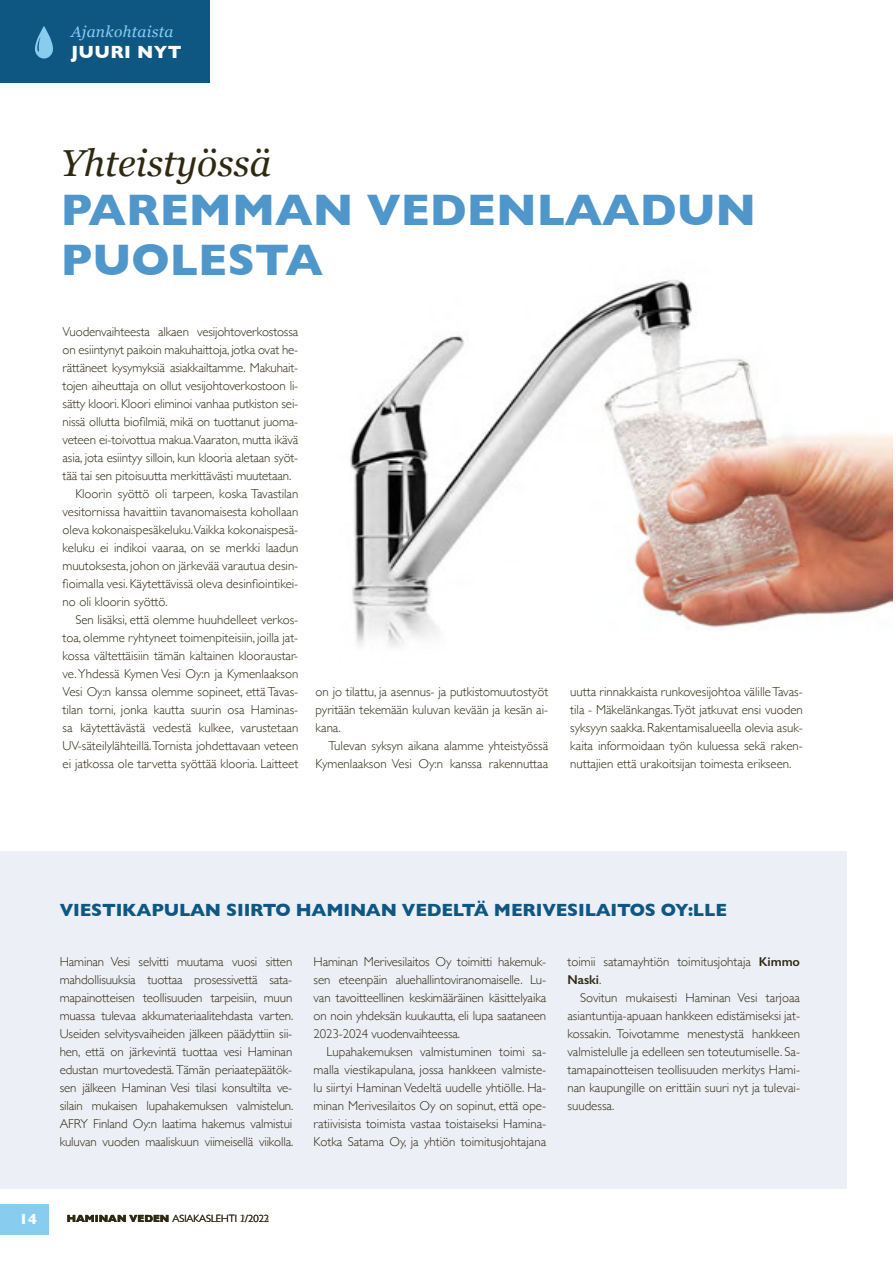
<style>
.page{position:relative;width:896px;height:1263px;background:#fff}
.page>*{position:absolute;margin:0;border:0;box-sizing:border-box;transform-origin:0 0}
.t1{font:700 45px/49.5px "Gill Sans";color:#4f96cb}
.t2{font:italic 37.5px "Georgia";color:#2f2912}
.t3{font:700 18px "Gill Sans";letter-spacing:-.01em;color:#0e5783}
.t4{font:700 18px "Gill Sans";letter-spacing:.02em;color:#fff}
.t5{font:italic 15.6px "Georgia";letter-spacing:.02em;color:#88cdef}
.t6{font:700 15px "Gill Sans";color:#fff}
.t7{font:300 12.9px/18px "Gill Sans";color:#2f2912;text-align:justify}
.t8{font:300 10.5px "Gill Sans";color:#2f2912}
.s1{font-weight:600}
.s2{font-weight:700}
</style>
<div class="page">
<img style="left:350px;top:279px;width:542px;height:368px">
<div style="left:0;top:851px;width:846px;height:338px;background:#edeff6"></div>
<div style="left:0;top:0;width:210px;height:83px;background:#0e5783"></div>
<svg style="left:35px;top:26px;width:18px;height:33px"></svg>
<div style="left:0;top:1204px;width:49px;height:30px;background:#88cdef"></div>
<p class="t5" style="left:71px;top:22px;width:104px">Ajankohtaista</p>
<h3 class="t4" style="left:71px;top:38px;width:112px">JUURI NYT</h3>
<h2 class="t2" style="left:61px;top:141px;width:212px">Yhteistyössä</h2>
<h1 class="t1" style="left:61px;top:184px;width:696px">PAREMMAN VEDENLAADUN<br>PUOLESTA</h1>
<p class="t7" style="left:63px;top:322px;width:237px">Vuodenvaihteesta alkaen vesijohtoverkostossa</p>
<p class="t7" style="left:63px;top:340px;width:237px">on esiintynyt paikoin makuhaittoja, jotka ovat he-</p>
<p class="t7" style="left:63px;top:358px;width:237px">rättäneet kysymyksiä asiakkailtamme. Makuhait-</p>
<p class="t7" style="left:63px;top:376px;width:237px">tojen aiheuttaja on ollut vesijohtoverkostoon li-</p>
<p class="t7" style="left:63px;top:394px;width:237px">sätty kloori. Kloori eliminoi vanhaa putkiston sei-</p>
<p class="t7" style="left:63px;top:412px;width:237px">nissä ollutta biofilmiä, mikä on tuottanut juoma-</p>
<p class="t7" style="left:63px;top:430px;width:237px">veteen ei-toivottua makua.Vaaraton, mutta ikävä</p>
<p class="t7" style="left:63px;top:448px;width:237px">asia, jota esiintyy silloin, kun klooria aletaan syöt-</p>
<p class="t7" style="left:63px;top:466px;width:230px">tää tai sen pitoisuutta merkittävästi muutetaan.</p>
<p class="t7" style="left:75px;top:484px;width:224px">Kloorin syöttö oli tarpeen, koska Tavastilan</p>
<p class="t7" style="left:63px;top:502px;width:237px">vesitornissa havaittiin tavanomaisesta kohollaan</p>
<p class="t7" style="left:63px;top:520px;width:237px">oleva kokonaispesäkeluku.Vaikka kokonaispesä-</p>
<p class="t7" style="left:63px;top:538px;width:237px">keluku ei indikoi vaaraa, on se merkki laadun</p>
<p class="t7" style="left:63px;top:556px;width:237px">muutoksesta, johon on järkevää varautua desin-</p>
<p class="t7" style="left:63px;top:574px;width:237px">fioimalla vesi. Käytettävissä oleva desinfiointikei-</p>
<p class="t7" style="left:63px;top:592px;width:107px">no oli kloorin syöttö.</p>
<p class="t7" style="left:75px;top:610px;width:224px">Sen lisäksi, että olemme huuhdelleet verkos-</p>
<p class="t7" style="left:63px;top:628px;width:237px">toa, olemme ryhtyneet toimenpiteisiin, joilla jat-</p>
<p class="t7" style="left:63px;top:646px;width:237px">kossa vältettäisiin tämän kaltainen klooraustar-</p>
<p class="t7" style="left:63px;top:664px;width:237px">ve. Yhdessä Kymen Vesi Oy:n ja Kymenlaakson</p>
<p class="t7" style="left:63px;top:682px;width:237px">Vesi Oy:n kanssa olemme sopineet, että Tavas-</p>
<p class="t7" style="left:63px;top:700px;width:237px">tilan torni, jonka kautta suurin osa Haminas-</p>
<p class="t7" style="left:63px;top:718px;width:237px">sa käytettävästä vedestä kulkee, varustetaan</p>
<p class="t7" style="left:63px;top:736px;width:237px">UV-säteilylähteillä. Tornista johdettavaan veteen</p>
<p class="t7" style="left:63px;top:754px;width:237px">ei jatkossa ole tarvetta syöttää klooria. Laitteet</p>
<p class="t7" style="left:315px;top:682px;width:234px">on jo tilattu, ja asennus- ja putkistomuutostyöt pyritään tekemään kuluvan kevään ja kesän ai&shy;kana.</p>
<p class="t7" style="left:315px;top:736px;width:234px;text-align:right">Tulevan syksyn aikana alamme yhteistyössä<br>Kymenlaakson Vesi Oy:n kanssa rakennuttaa</p>
<p class="t7" style="left:570px;top:682px;width:234px">uutta rinnakkaista runkovesijohtoa välille Tavas&shy;tila - Mäkelänkangas. Työt jatkuvat ensi vuoden syksyyn saakka. Rakentamisalueella olevia asuk&shy;kaita informoidaan työn kuluessa sekä raken&shy;nuttajien että urakoitsijan toimesta erikseen.</p>
<h3 class="t3" style="left:60px;top:896px;width:668px">VIESTIKAPULAN SIIRTO HAMINAN VEDELTÄ MERIVESILAITOS OY:LLE</h3>
<p class="t7" style="left:60px;top:952px;width:235px">Haminan Vesi selvitti muutama vuosi sitten mahdollisuuksia tuottaa prosessivettä sata&shy;mapainotteisen teollisuuden tarpeisiin, muun muassa tulevaa akkumateriaalitehdasta varten.<br>Useiden selvitysvaiheiden jälkeen päädyttiin sii&shy;hen, että on järkevintä tuottaa vesi Haminan edustan murtovedestä. Tämän periaatepäätök&shy;sen jälkeen Haminan Vesi tilasi konsultilta ve&shy;silain mukaisen lupahakemuksen valmistelun.<br>AFRY Finland Oy:n laatima hakemus valmistui kuluvan vuoden maaliskuun viimeisellä viikolla.</p>
<p class="t7" style="left:313px;top:952px;width:234px">Haminan Merivesilaitos Oy toimitti hakemuk&shy;sen eteenpäin aluehallintoviranomaiselle. Lu&shy;van tavoitteellinen keskimääräinen käsittelyaika on noin yhdeksän kuukautta, eli lupa saataneen 2023-2024 vuodenvaihteessa.</p>
<p class="t7" style="left:313px;top:1042px;width:234px;text-indent:13px">Lupahakemuksen valmistuminen toimi sa&shy;malla viestikapulana, jossa hankkeen valmiste&shy;lu siirtyi Haminan Vedeltä uudelle yhtiölle. Ha&shy;minan Merivesilaitos Oy on sopinut, että ope&shy;ratiivisista toimista vastaa toistaiseksi Hamina-Kotka Satama Oy, ja yhtiön toimitusjohtajana</p>
<p class="t7" style="left:567px;top:952px;width:234px">toimii satamayhtiön toimitusjohtaja <span class="s1">Kimmo<br>Naski</span>.</p>
<p class="t7" style="left:567px;top:988px;width:234px;text-indent:13px">Sovitun mukaisesti Haminan Vesi tarjoaa asiantuntija-apuaan hankkeen edistämiseksi jat&shy;kossakin. Toivotamme menestystä hankkeen valmistelulle ja edelleen sen toteutumiselle. Sa&shy;tamapainotteisen teollisuuden merkitys Hami&shy;nan kaupungille on erittäin suuri nyt ja tulevai&shy;suudessa.</p>
<p class="t6" style="left:19px;top:1206px;width:19px">14</p>
<p class="t8" style="left:67px;top:1210px;width:204px"><span class="s2">HAMINAN VEDEN</span> ASIAKASLEHTI 1/2022</p>
<p class="t8" style="left:240px;top:1210px;width:7px">2</p>
<p class="t8" style="left:264px;top:1210px;width:7px">3</p>
</div>
